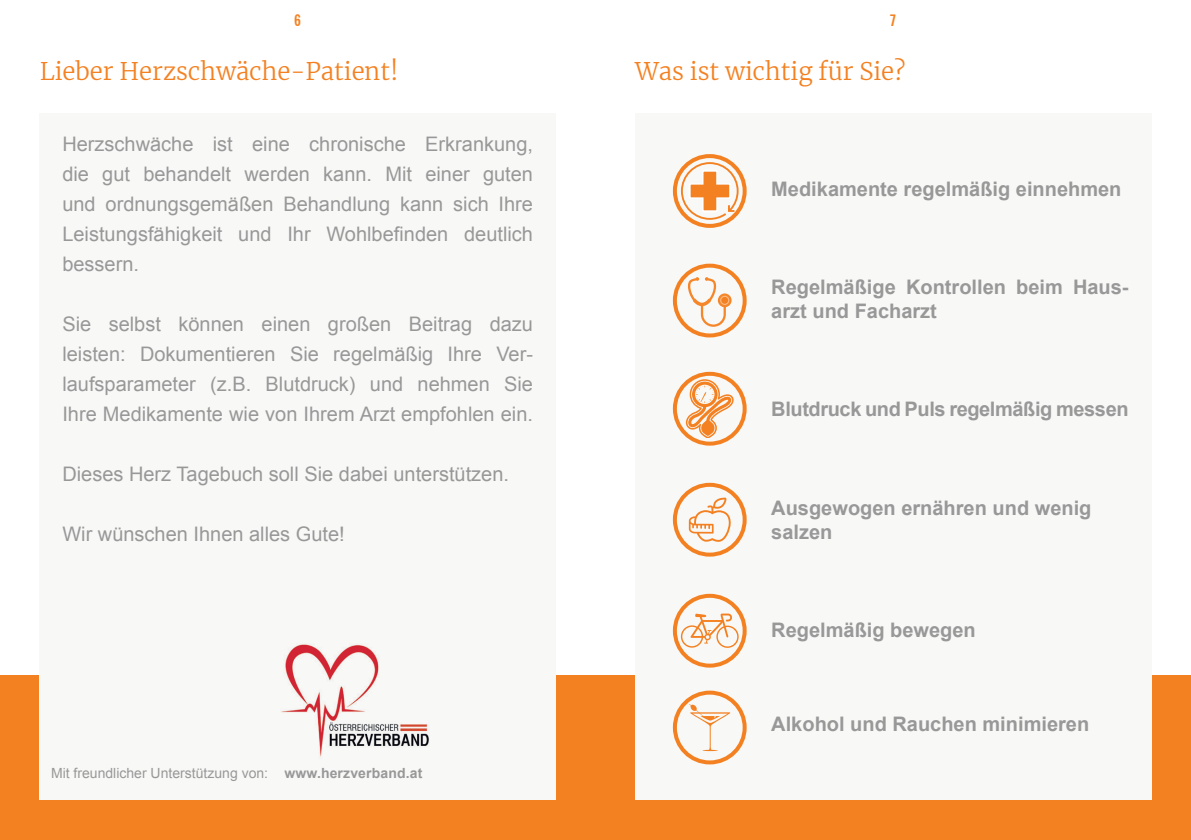
<style>
.page{position:relative;width:1191px;height:840px;background:#fff}
.page>*{position:absolute;margin:0;border:0;box-sizing:border-box;transform-origin:0 0}
.t1{font:300 24px "Merriweather";color:#f48121}
.t2{font:20px/30px "Arial";color:#989898;text-align:justify}
.t3{font:700 20px/24px "Arial";color:#989898}
.t4{font:700 20px "Arial";letter-spacing:-.02em;color:#989898}
.t5{font:700 condensed 16px "News Gothic BT";color:#f48121}
.t6{font:14px "Arial";color:#989898}
.t7{font:700 14px "Arial";letter-spacing:.01em;color:#989898}
</style>
<div class="page">
<div style="left:0;top:675px;width:1191px;height:164px;background:#f48121"></div>
<div style="left:40px;top:113px;width:516px;height:686px;background:#f8f8f7"></div>
<div style="left:635px;top:113px;width:516px;height:686px;background:#f8f8f7"></div>
<div style="left:673px;top:154px;width:73px;height:74px;border:4px solid #f48121;border-radius:50%"></div>
<svg style="left:681px;top:162px;width:57px;height:58px"></svg>
<div style="left:673px;top:482px;width:73px;height:74px;border:4px solid #f48121;border-radius:50%"></div>
<svg style="left:689px;top:497px;width:42px;height:44px"></svg>
<div style="left:673px;top:593px;width:73px;height:74px;border:4px solid #f48121;border-radius:50%"></div>
<svg style="left:681px;top:613px;width:57px;height:34px"></svg>
<div style="left:673px;top:690px;width:73px;height:74px;border:4px solid #f48121;border-radius:50%"></div>
<svg style="left:689px;top:704px;width:42px;height:46px"></svg>
<div style="left:673px;top:371px;width:73px;height:74px;border:4px solid #f48121;border-radius:50%"></div>
<svg style="left:686px;top:379px;width:48px;height:59px"></svg>
<img style="left:281px;top:644px;width:148px;height:113px">
<svg style="left:688px;top:277px;width:43px;height:49px"></svg>
<svg style="left:720px;top:295px;width:9px;height:10px"></svg>
<div style="left:721px;top:297px;width:7px;height:6px;background:#f48121;border-radius:50%"></div>
<div style="left:673px;top:263px;width:73px;height:74px;border:4px solid #f48121;border-radius:50%"></div>
<p class="t5" style="left:294px;top:10px;width:8px">6</p>
<p class="t5" style="left:889px;top:10px;width:8px">7</p>
<p class="t1" style="left:40px;top:54px;width:360px">Lieber Herzschwäche-Patient!</p>
<p class="t1" style="left:635px;top:54px;width:272px">Was ist wichtig für Sie?</p>
<p class="t2" style="left:62px;top:129px;width:472px">Herzschwäche ist eine chronische Erkrankung, die gut behandelt werden kann. Mit einer guten und ordnungsgemäßen Behandlung kann sich Ihre -Leistungsfähigkeit und Ihr W-ohlbefinden deutlich bessern.</p>
<p class="t2" style="left:62px;top:309px;width:472px">Sie selbst können einen großen Beitrag dazu leisten: Dokumentieren Sie regelmäßig Ihre Ver&shy;laufsparameter (z.B. Blutdruck) und nehmen Sie Ihre Medikamente wie von Ihrem Arzt empfohlen ein.</p>
<p class="t2" style="left:62px;top:459px;width:448px">Dieses Herz Tagebuch soll Sie dabei unterstützen.</p>
<p class="t2" style="left:62px;top:519px;width:284px">Wir wünschen Ihnen alles Gute!</p>
<p class="t6" style="left:51px;top:763px;width:219px">Mit freundlicher Unterstützung von:</p>
<p class="t7" style="left:284px;top:763px;width:140px">www.herzverband.at</p>
<p class="t3" style="left:771px;top:178px;width:352px">Medikamente regelmäßig einnehmen</p>
<p class="t3" style="left:771px;top:276px;width:359px">Regelmäßige Kontrollen beim Haus‑ arzt und Facharzt</p>
<p class="t4" style="left:771px;top:396px;width:359px">Blutdruck und Puls regelmäßig messen</p>
<p class="t3" style="left:771px;top:496px;width:322px">Ausgewogen ernähren und wenig salzen</p>
<p class="t3" style="left:771px;top:618px;width:206px">Regelmäßig bewegen</p>
<p class="t3" style="left:771px;top:712px;width:319px">Alkohol und Rauchen minimieren</p>
</div>
